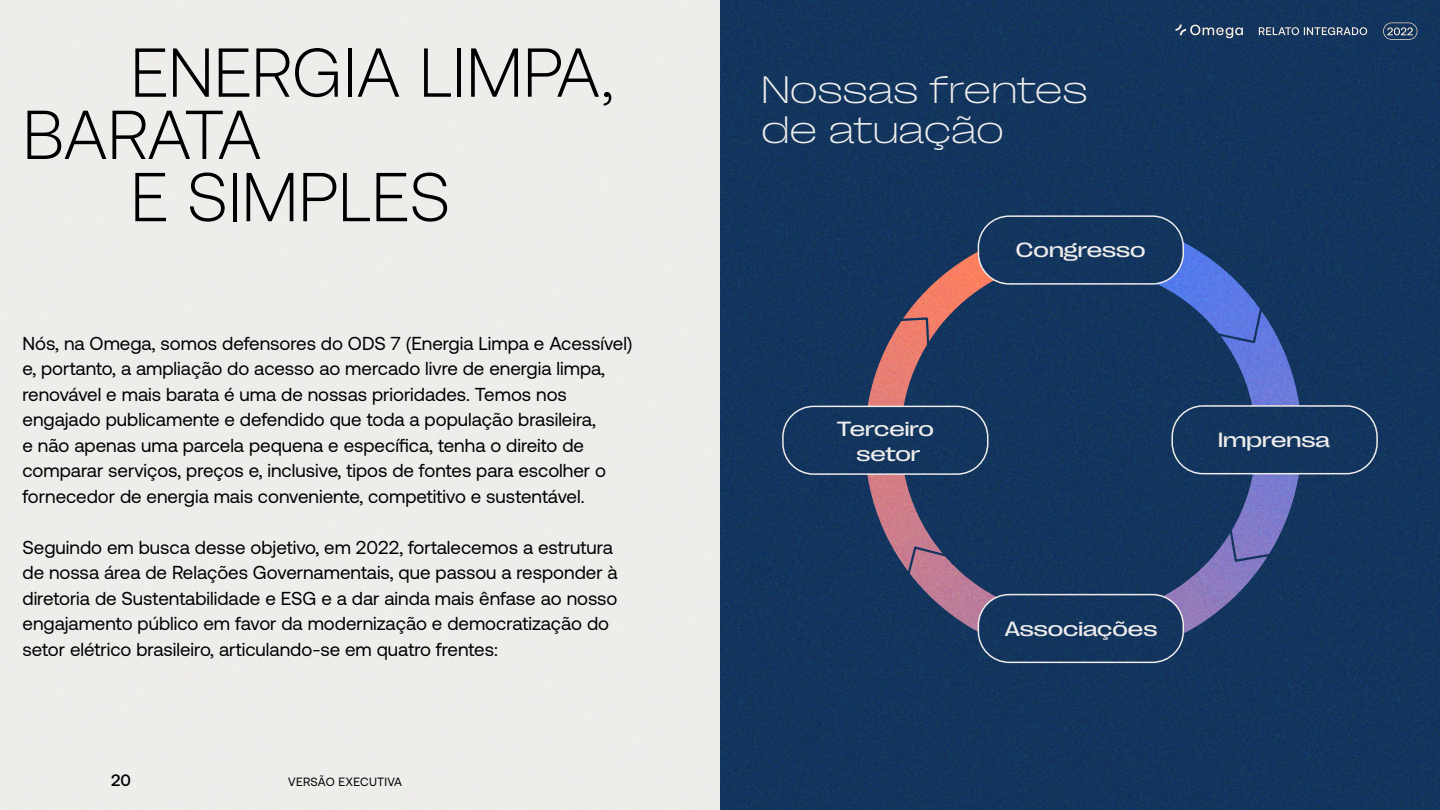
<style>
.page{position:relative;width:1440px;height:810px;background:#fff}
.page>*{position:absolute;margin:0;border:0;box-sizing:border-box;transform-origin:0 0}
.t1{font:300 69px "Aeonik";color:#000}
.t2{font:39px/40.5px "PP Right Grotesk Spatial Fine";letter-spacing:.01em;color:#efeeec}
.t3{font:21px/25.2px "PP Right Grotesk Spatial";color:#efedec;text-align:center}
.t4{font:18.75px/25.5px "Aeonik";color:#000}
.t5{font:500 16.5px "Aeonik";color:#000}
.t6{font:12px "Aeonik";letter-spacing:.025em;color:#000}
</style>
<div class="page">
<img style="left:0;top:0;width:1440px;height:810px">
<svg style="left:1175px;top:25px;width:68px;height:13px"></svg>
<svg style="left:1383px;top:22px;width:34px;height:18px"></svg>
<svg style="left:1259px;top:27px;width:108px;height:8px"></svg>
<h1 class="t1" style="left:130px;top:35px;width:485px">ENERGIA LIMPA,</h1>
<h1 class="t1" style="left:23px;top:97px;width:241px">BARATA</h1>
<h1 class="t1" style="left:130px;top:159px;width:321px">E SIMPLES</h1>
<p class="t4" style="left:22px;top:330px;width:612px">Nós, na Omega, somos defensores do ODS 7 (Energia Limpa e Acessível) e, portanto, a ampliação do acesso ao mercado livre de energia limpa, renovável e mais barata é uma de nossas prioridades. Temos nos engajado publicamente e defendido que toda a população brasileira,<br>e não apenas uma parcela pequena e específica, tenha o direito de comparar serviços, preços e, inclusive, tipos de fontes para escolher o fornecedor de energia mais conveniente, competitivo e sustentável.</p>
<p class="t4" style="left:22px;top:534px;width:597px">Seguindo em busca desse objetivo, em 2022, fortalecemos a estrutura de nossa área de Relações Governamentais, que passou a responder à diretoria de Sustentabilidade e ESG e a dar ainda mais ênfase ao nosso engajamento público em favor da modernização e democratização do setor elétrico brasileiro, articulando-se em quatro frentes:</p>
<p class="t5" style="left:111px;top:771px;width:21px">20</p>
<p class="t6" style="left:288px;top:775px;width:115px">VERSÃO EXECUTIVA</p>
<h2 class="t2" style="left:761px;top:69px;width:328px">Nossas frentes de atuação</h2>
<p class="t3" style="left:1016px;top:237px;width:131px">Congresso</p>
<p class="t3" style="left:837px;top:416px;width:98px">Terceiro setor</p>
<p class="t3" style="left:1218px;top:427px;width:113px">Imprensa</p>
<p class="t3" style="left:1005px;top:616px;width:154px">Associações</p>
</div>
